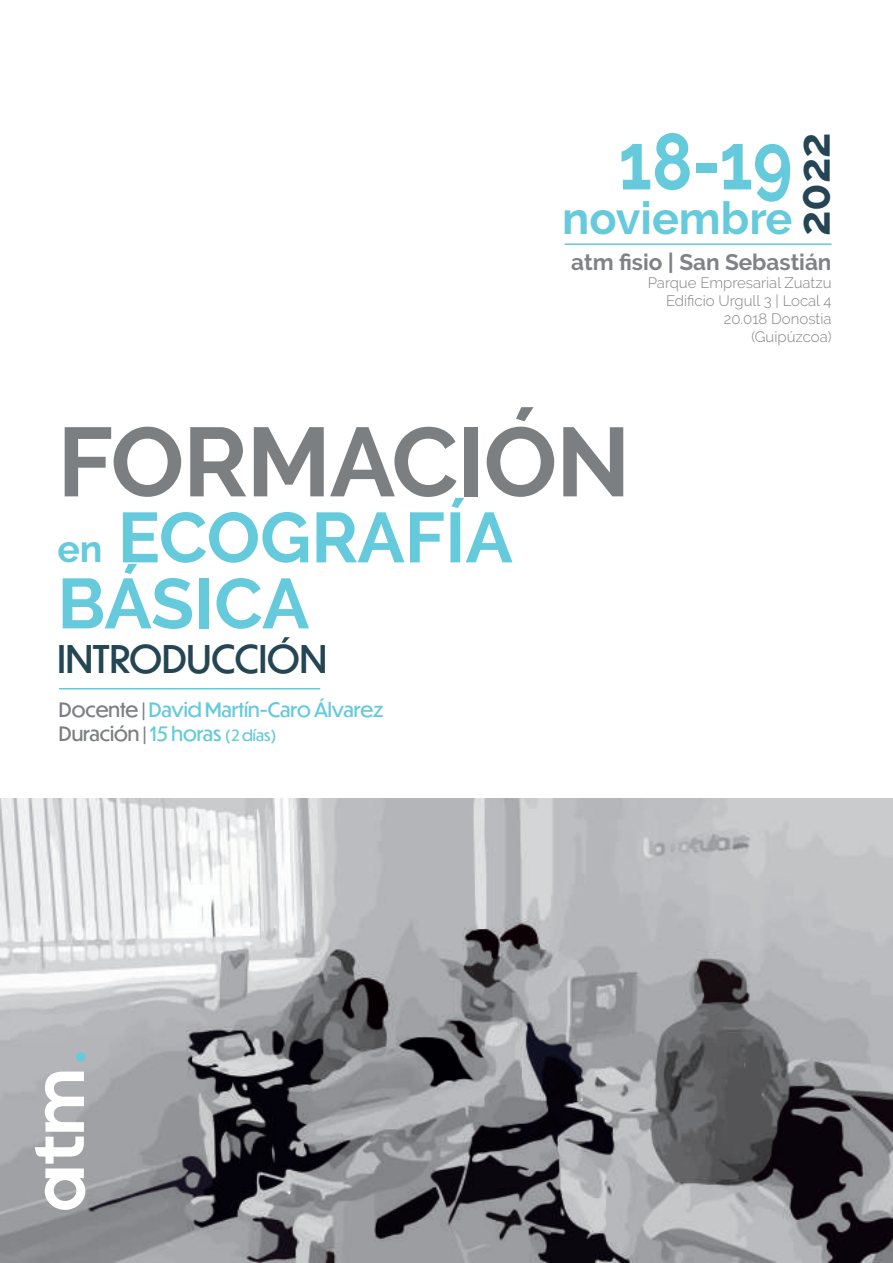
<style>
.page{position:relative;width:893px;height:1263px;background:#fff}
.page>*{position:absolute;margin:0;border:0;box-sizing:border-box;transform-origin:0 0}
.t1{font:700 97.5px "Raleway";letter-spacing:-.015em;color:#7c7f81}
.t2{font:700 79.65px "Raleway";color:#64cadc;scale:.85 1}
.t3{font:700 70.5px/66px "Raleway";color:#64cadc}
.t4{font:700 45px "Raleway";color:#64cadc}
.t5{font:700 45px "Raleway";color:#244654}
.t6{font:37.5px "Dunbar Tall";color:#244654}
.t7{font:700 22.5px "Raleway";color:#808285}
.t8{font:19.5px/23.4px "Dunbar Tall";color:#64cadc}
.t9{font:300 15px/18px "Raleway";color:#808285;text-align:right}
.s1{font-size:37.5px}
.s2{color:#7c7f81}
.s3{font-size:15px}
</style>
<div class="page">
<hr style="left:564px;top:243px;width:267px;height:2px;background:#64cadc">
<img style="left:0;top:798px;width:892px;height:465px">
<div style="left:76px;top:1052px;width:9px;height:10px;background:#64cadc;border-radius:50%"></div>
<svg style="left:35px;top:1071px;width:50px;height:139px"></svg>
<hr style="left:59px;top:688px;width:261px;height:1px;background:#64cadc">
<h2 class="t2" style="left:619px;top:116px;width:206px">18-19</h2>
<h3 class="t4" style="left:562px;top:193px;width:232px">noviembre</h3>
<h3 class="t7" style="left:571px;top:250px;width:262px">atm fisio | San Sebastián</h3>
<p class="t9" style="left:648px;top:274px;width:185px">Parque Empresarial Zuatzu<br>Edificio Urgull 3 | Local 4<br>20.018 Donostia (Guipúzcoa)</p>
<h3 class="t5" style="left:788px;top:236px;width:105px;rotate:-90deg">2022</h3>
<h1 class="t1" style="left:57px;top:406px;width:575px">FORMACIÓN</h1>
<h3 class="t3" style="left:57px;top:505px;width:457px"><span class="s1">en</span> ECOGRAFÍA<br>BÁSICA</h3>
<h3 class="t6" style="left:57px;top:632px;width:271px">INTRODUCCIÓN</h3>
<h3 class="t8" style="left:59px;top:698px;width:326px"><span class="s2">Docente |</span> David Martín-Caro Álvarez<br><span class="s2">Duración |</span> 15 horas <span class="s3">(2 días)</span></h3>
</div>
